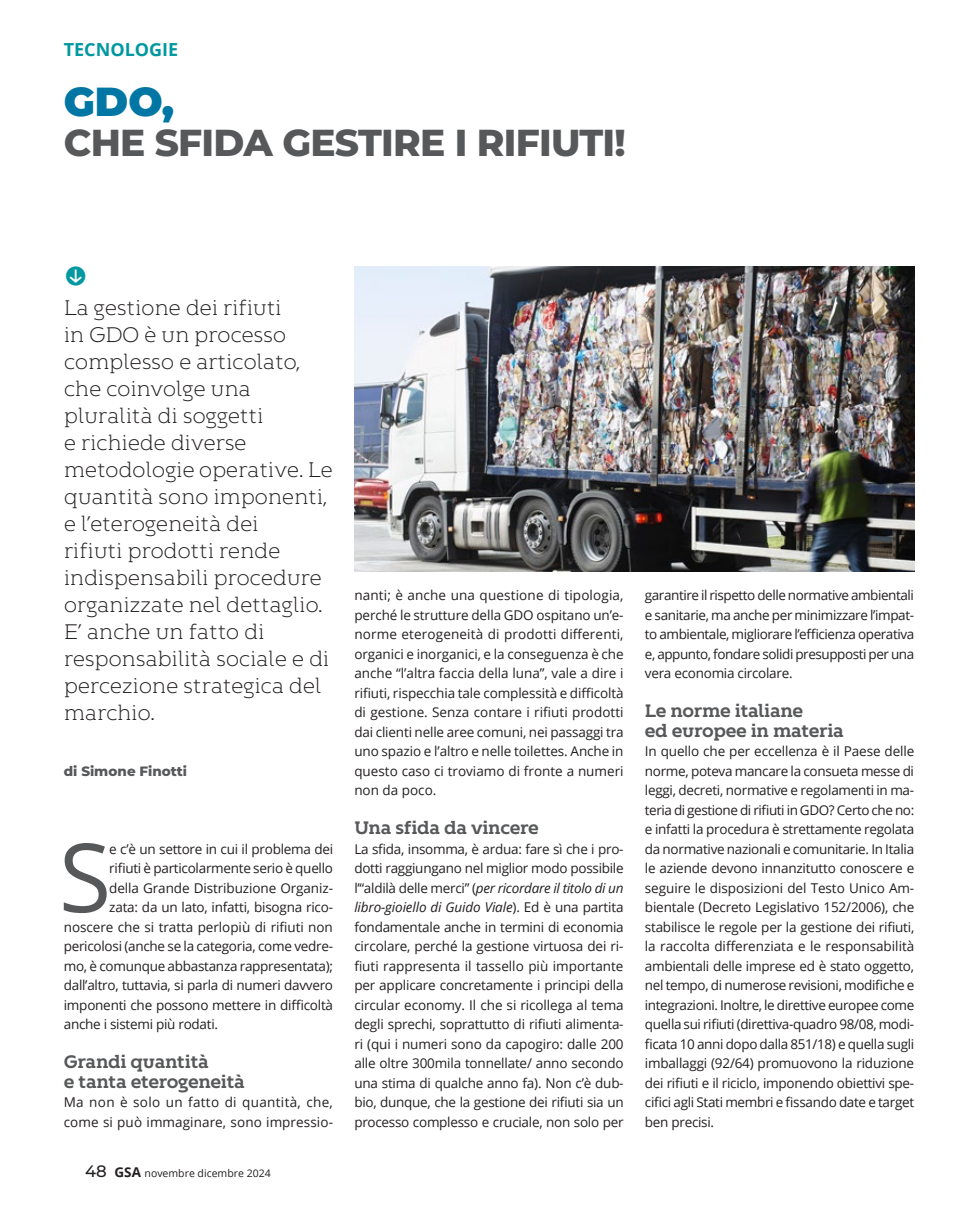
<style>
.page{position:relative;width:978px;height:1212px;background:#fff}
.page>*{position:absolute;margin:0;border:0;box-sizing:border-box;transform-origin:0 0}
.testo_GSA{font:95.4px "Open Sans";color:#57585a}
.titolo_articolo_1{font:900 40.5px "Montserrat";color:#0076a5}
.titolo_articolo_3{font:800 37.5px "Montserrat";letter-spacing:-.02em;color:#57585a}
.sommario_articolo{font:24px "Button Bonus Circle Negative";color:#0098a1}
.sommario_articolo-2{font:300 21px/27px "Kontrapunkt Bob";letter-spacing:-.02em;color:#231f20}
.titoletti_articolo{font:700 18px "Kontrapunkt Bob";letter-spacing:-.02em;color:#57585a}
.t1{font:700 18px "Open Sans";color:#0098a1}
.testo_GSA-2{font:13.5px/19.5px "Open Sans";letter-spacing:-.02em;color:#231f20;text-align:justify}
.testo_GSA-3{font:13.5px/19.5px "Open Sans";letter-spacing:.005em;color:#231f20}
.didascalia_1{font:800 13.5px "Montserrat";color:#57585a}
.t2{font:10.5px "Open Sans";color:#231f20}
.s1{font-family:"Montserrat";font-weight:500;font-size:16.5px}
.s2{font-weight:700;font-size:13.5px}
.s3{font-style:italic}
</style>
<div class="page">
<img style="left:354px;top:266px;width:560px;height:306px">
<p class="t1" style="left:64px;top:37px;width:116px">TECNOLOGIE</p>
<p class="titolo_articolo_1" style="left:64px;top:71px;width:112px">GDO,</p>
<p class="titolo_articolo_3" style="left:64px;top:115px;width:563px">CHE SFIDA GESTIRE I RIFIUTI!</p>
<p class="sommario_articolo" style="left:64px;top:266px;width:25px">S</p>
<p class="sommario_articolo-2" style="left:64px;top:295px;width:271px">La gestione dei rifiuti<br>in GDO è un processo complesso e articolato, che coinvolge una pluralità di soggetti<br>e richiede diverse metodologie operative. Le quantità sono imponenti, e l’eterogeneità dei<br>rifiuti prodotti rende indispensabili procedure organizzate nel dettaglio.<br>E’ anche un fatto di responsabilità sociale e di percezione strategica del marchio.</p>
<p class="didascalia_1" style="left:64px;top:761px;width:125px">di Simone Finotti</p>
<p class="testo_GSA" style="left:59px;top:812px;width:54px">S</p>
<p class="testo_GSA-2" style="left:109px;top:839px;width:225px">e c’è un settore in cui il problema dei</p>
<p class="testo_GSA-2" style="left:109px;top:858px;width:225px">rifiuti è particolarmente serio è quello</p>
<p class="testo_GSA-2" style="left:109px;top:878px;width:225px">della Grande Distribuzione Organiz-</p>
<p class="testo_GSA-2" style="left:109px;top:897px;width:225px">zata: da un lato, infatti, bisogna rico-</p>
<p class="testo_GSA-2" style="left:64px;top:917px;width:271px">noscere che si tratta perlopiù di rifiuti non</p>
<p class="testo_GSA-2" style="left:64px;top:936px;width:271px">pericolosi (anche se la categoria, come vedre-</p>
<p class="testo_GSA-2" style="left:64px;top:956px;width:271px">mo, è comunque abbastanza rappresentata);</p>
<p class="testo_GSA-2" style="left:64px;top:975px;width:271px">dall’altro, tuttavia, si parla di numeri davvero</p>
<p class="testo_GSA-2" style="left:64px;top:995px;width:271px">imponenti che possono mettere in difficoltà</p>
<p class="testo_GSA-2" style="left:64px;top:1014px;width:156px">anche i sistemi più rodati.</p>
<p class="titoletti_articolo" style="left:64px;top:1051px;width:147px">Grandi quantità</p>
<p class="titoletti_articolo" style="left:64px;top:1071px;width:183px">e tanta eterogeneità</p>
<p class="testo_GSA-3" style="left:64px;top:1092px;width:271px">Ma non è solo un fatto di quantità, che, come si può immaginare, sono impressio-</p>
<p class="t2" style="left:85px;top:1166px;width:187px"><span class="s1">48</span> <span class="s2">GSA</span> novembre dicembre 2024</p>
<p class="testo_GSA-2" style="left:354px;top:585px;width:271px">nanti; è anche una questione di tipologia, perché le strutture della GDO ospitano un’e&shy;norme eterogeneità di prodotti differenti, organici e inorganici, e la conseguenza è che anche “l’altra faccia della luna”, vale a dire i rifiuti, rispecchia tale complessità e difficoltà di gestione. Senza contare i rifiuti prodotti dai clienti nelle aree comuni, nei passaggi tra uno spazio e l’altro e nelle toilettes. Anche in questo caso ci troviamo di fronte a numeri non da poco.</p>
<p class="titoletti_articolo" style="left:354px;top:817px;width:186px">Una sfida da vincere</p>
<p class="testo_GSA-2" style="left:354px;top:839px;width:271px">La sfida, insomma, è ardua: fare sì che i pro&shy;dotti raggiungano nel miglior modo possibile l’“aldilà delle merci” (<span class="s3">per ricordare il titolo di un libro-gioiello di Guido Viale</span>). Ed è una partita fondamentale anche in termini di economia circolare, perché la gestione virtuosa dei ri&shy;fiuti rappresenta il tassello più importante per applicare concretamente i principi della circular economy. Il che si ricollega al tema degli sprechi, soprattutto di rifiuti alimenta&shy;ri (qui i numeri sono da capogiro: dalle 200 alle oltre 300mila tonnellate/ anno secondo una stima di qualche anno fa). Non c’è dub&shy;bio, dunque, che la gestione dei rifiuti sia un processo complesso e cruciale, non solo per</p>
<p class="testo_GSA-2" style="left:645px;top:585px;width:271px">garantire il rispetto delle normative ambientali e sanitarie, ma anche per minimizzare l’impat&shy;to ambientale, migliorare l’efficienza operativa e, appunto, fondare solidi presupposti per una vera economia circolare.</p>
<p class="titoletti_articolo" style="left:645px;top:700px;width:160px">Le norme italiane</p>
<p class="titoletti_articolo" style="left:645px;top:720px;width:201px">ed europee in materia</p>
<p class="testo_GSA-2" style="left:645px;top:741px;width:271px">In quello che per eccellenza è il Paese delle norme, poteva mancare la consueta messe di leggi, decreti, normative e regolamenti in ma&shy;teria di gestione di rifiuti in GDO? Certo che no: e infatti la procedura è strettamente regolata da normative nazionali e comunitarie. In Italia le aziende devono innanzitutto conoscere e seguire le disposizioni del Testo Unico Am&shy;bientale (Decreto Legislativo 152/2006), che stabilisce le regole per la gestione dei rifiuti, la raccolta differenziata e le responsabilità ambientali delle imprese ed è stato oggetto, nel tempo, di numerose revisioni, modifiche e integrazioni. Inoltre, le direttive europee come quella sui rifiuti (direttiva-quadro 98/08, modi&shy;ficata 10 anni dopo dalla 851/18) e quella sugli imballaggi (92/64) promuovono la riduzione dei rifiuti e il riciclo, imponendo obiettivi spe&shy;cifici agli Stati membri e fissando date e target ben precisi.</p>
</div>
